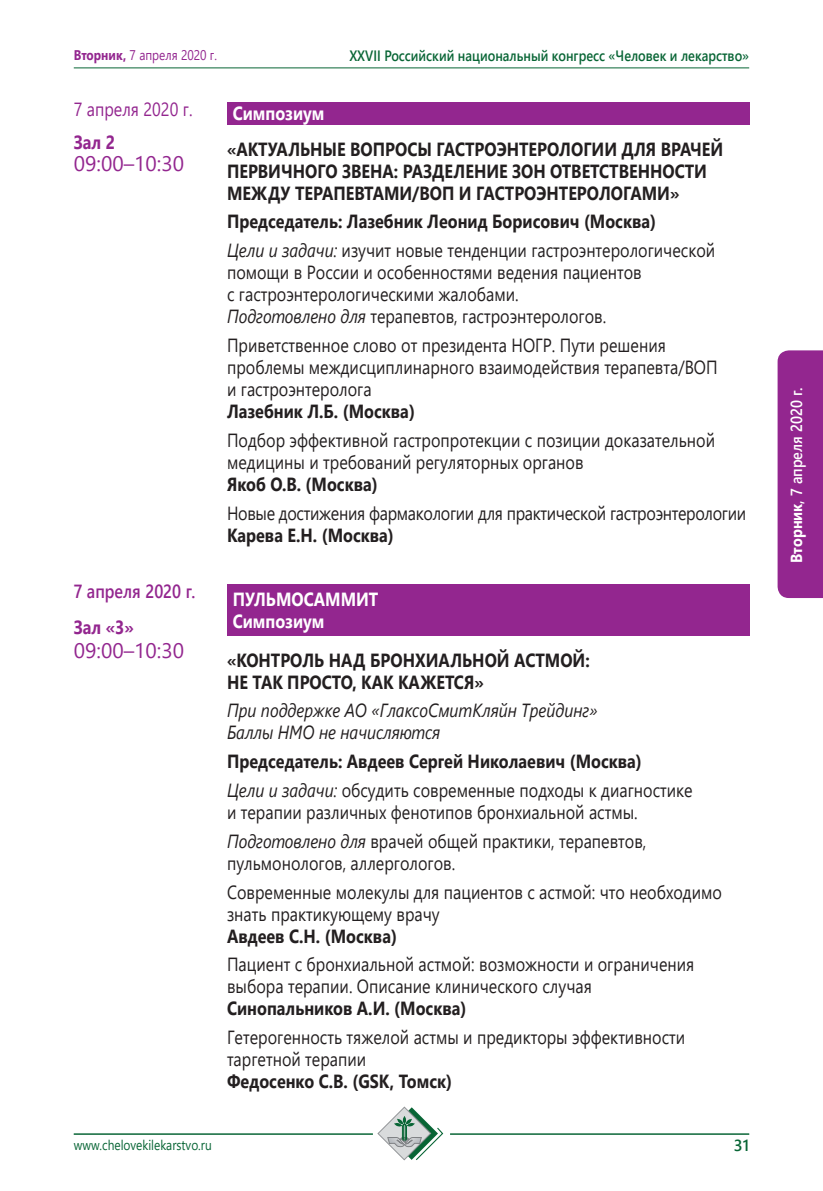
<style>
.page{position:relative;width:823px;height:1191px;background:#fff}
.page>*{position:absolute;margin:0;border:0;box-sizing:border-box;transform-origin:0 0}
.t1{font:21px "Segoe UI";color:#93268f}
.t2{font:19px/22px "Segoe UI";color:#231f20;scale:.85 1}
.t3{font:700 19px/22px "Segoe UI";color:#231f20;scale:.85 1}
.t4{font:italic 19px/22px "Segoe UI";color:#231f20;scale:.85 1}
.t5{font:19px "Segoe UI";letter-spacing:-.02em;color:#231f20;scale:.85 1}
.t6{font:700 19px/22px "Segoe UI";color:#fff;scale:.85 1}
.t7{font:19px "Segoe UI";color:#93268f;scale:.85 1}
.t8{font:600 19px "Segoe UI";color:#93268f;scale:.85 1}
.t9{font:700 19px "Segoe UI";color:#93268f;scale:.85 1}
.t10{font:600 16px "Segoe UI";color:#fff;scale:.9 1}
.t11{font:600 16px "Segoe UI";color:#086535}
.t12{font:600 15px "Segoe UI";color:#086535;scale:.85 1}
.t13{font:14px "Segoe UI";color:#086535;scale:.85 1}
.t14{font:14px "Segoe UI";color:#93268f;scale:.85 1}
.s1{font-weight:700}
.s2{font-weight:400;font-style:italic}
.s3{font-weight:400}
.s4{font-style:italic}
</style>
<div class="page">
<hr style="left:74px;top:1133px;width:298px;height:1px;background:#086535">
<hr style="left:450px;top:1133px;width:298px;height:1px;background:#086535">
<svg style="left:377px;top:1106px;width:66px;height:54px"></svg>
<hr style="left:74px;top:67px;width:674px;height:1px;background:#086535">
<div style="left:777px;top:350px;width:45px;height:248px;background:#93268f"></div>
<div style="left:227px;top:102px;width:521px;height:23px;background:#93268f"></div>
<div style="left:227px;top:584px;width:521px;height:51px;background:#93268f"></div>
<p class="t14" style="left:74px;top:42px;width:170px"><span class="s1">Вторник,</span> 7 апреля 2020 г.</p>
<p class="t7" style="left:74px;top:91px;width:141px">7 апреля 2020 г.</p>
<p class="t9" style="left:74px;top:125px;width:50px">Зал 2</p>
<p class="t1" style="left:74px;top:144px;width:112px">09:00–10:30</p>
<p class="t12" style="left:349px;top:41px;width:471px">XXVII Российский национальный конгресс «Человек и лекарство»</p>
<p class="t6" style="left:232px;top:101px;width:109px">Симпозиум</p>
<p class="t3" style="left:227px;top:136px;width:585px">«АКТУАЛЬНЫЕ ВОПРОСЫ ГАСТРОЭНТЕРОЛОГИИ ДЛЯ ВРАЧЕЙ<br>ПЕРВИЧНОГО ЗВЕНА: РАЗДЕЛЕНИЕ ЗОН ОТВЕТСТВЕННОСТИ<br>МЕЖДУ ТЕРАПЕВТАМИ/ВОП И ГАСТРОЭНТЕРОЛОГАМИ»</p>
<p class="t3" style="left:227px;top:206px;width:575px;line-height:28.8px">Председатель: Лазебник Леонид Борисович (Москва)<br><span class="s2">Цели и задачи:</span> <span class="s3">изучит новые тенденции гастроэнтерологической</span></p>
<p class="t2" style="left:227px;top:260px;width:489px">помощи в России и особенностями ведения пациентов с гастроэнтерологическими жалобами.<br><span class="s4">Подготовлено для</span> терапевтов, гастроэнтерологов.</p>
<p class="t2" style="left:227px;top:333px;width:578px">Приветственное слово от президента НОГР. Пути решения проблемы междисциплинарного взаимодействия терапевта/ВОП и гастроэнтеролога</p>
<p class="t3" style="left:227px;top:399px;width:222px">Лазебник Л.Б. (Москва)</p>
<p class="t2" style="left:227px;top:427px;width:575px">Подбор эффективной гастропротекции с позиции доказательной медицины и требований регуляторных органов</p>
<p class="t3" style="left:227px;top:472px;width:179px">Якоб О.В. (Москва)</p>
<p class="t5" style="left:227px;top:495px;width:612px">Новые достижения фармакологии для практической гастроэнтерологии</p>
<p class="t3" style="left:227px;top:522px;width:198px">Карева Е.Н. (Москва)</p>
<p class="t8" style="left:74px;top:574px;width:144px">7 апреля 2020 г.</p>
<p class="t9" style="left:74px;top:609px;width:72px">Зал «3»</p>
<p class="t1" style="left:74px;top:630px;width:112px">09:00–10:30</p>
<p class="t6" style="left:232px;top:587px;width:173px">ПУЛЬМОСАММИТ<br>Симпозиум</p>
<p class="t3" style="left:227px;top:647px;width:428px">«КОНТРОЛЬ НАД БРОНХИАЛЬНОЙ АСТМОЙ:<br>НЕ ТАК ПРОСТО, КАК КАЖЕТСЯ»</p>
<p class="t4" style="left:227px;top:696px;width:437px">При поддержке АО «ГлаксоСмитКляйн Трейдинг»<br>Баллы НМО не начисляются</p>
<p class="t3" style="left:227px;top:745px;width:549px;line-height:28.8px">Председатель: Авдеев Сергей Николаевич (Москва)<br><span class="s2">Цели и задачи:</span> <span class="s3">обсудить современные подходы к диагностике</span></p>
<p class="t2" style="left:227px;top:796px;width:494px;line-height:28.8px">и терапии различных фенотипов бронхиальной астмы.<br><span class="s4">Подготовлено для</span> врачей общей практики, терапевтов,</p>
<p class="t2" style="left:227px;top:847px;width:583px;line-height:28.8px">пульмонологов, аллергологов.<br>Современные молекулы для пациентов с астмой: что необходимо</p>
<p class="t2" style="left:227px;top:901px;width:252px">знать практикующему врачу</p>
<p class="t3" style="left:227px;top:923px;width:201px">Авдеев С.Н. (Москва)</p>
<p class="t2" style="left:227px;top:952px;width:551px">Пациент с бронхиальной астмой: возможности и ограничения выбора терапии. Описание клинического случая</p>
<p class="t3" style="left:227px;top:996px;width:283px">Синопальников А.И. (Москва)</p>
<p class="t2" style="left:227px;top:1024px;width:540px">Гетерогенность тяжелой астмы и предикторы эффективности таргетной терапии</p>
<p class="t3" style="left:227px;top:1069px;width:266px">Федосенко С.В. (GSK, Томск)</p>
<p class="t13" style="left:74px;top:1131px;width:164px">www.chelovekilekarstvo.ru</p>
<p class="t11" style="left:733px;top:1130px;width:17px">31</p>
<p class="t10" style="left:780px;top:563px;width:196px;rotate:-90deg"><span class="s1">Вторник</span>, 7 апреля 2020 г.</p>
</div>
